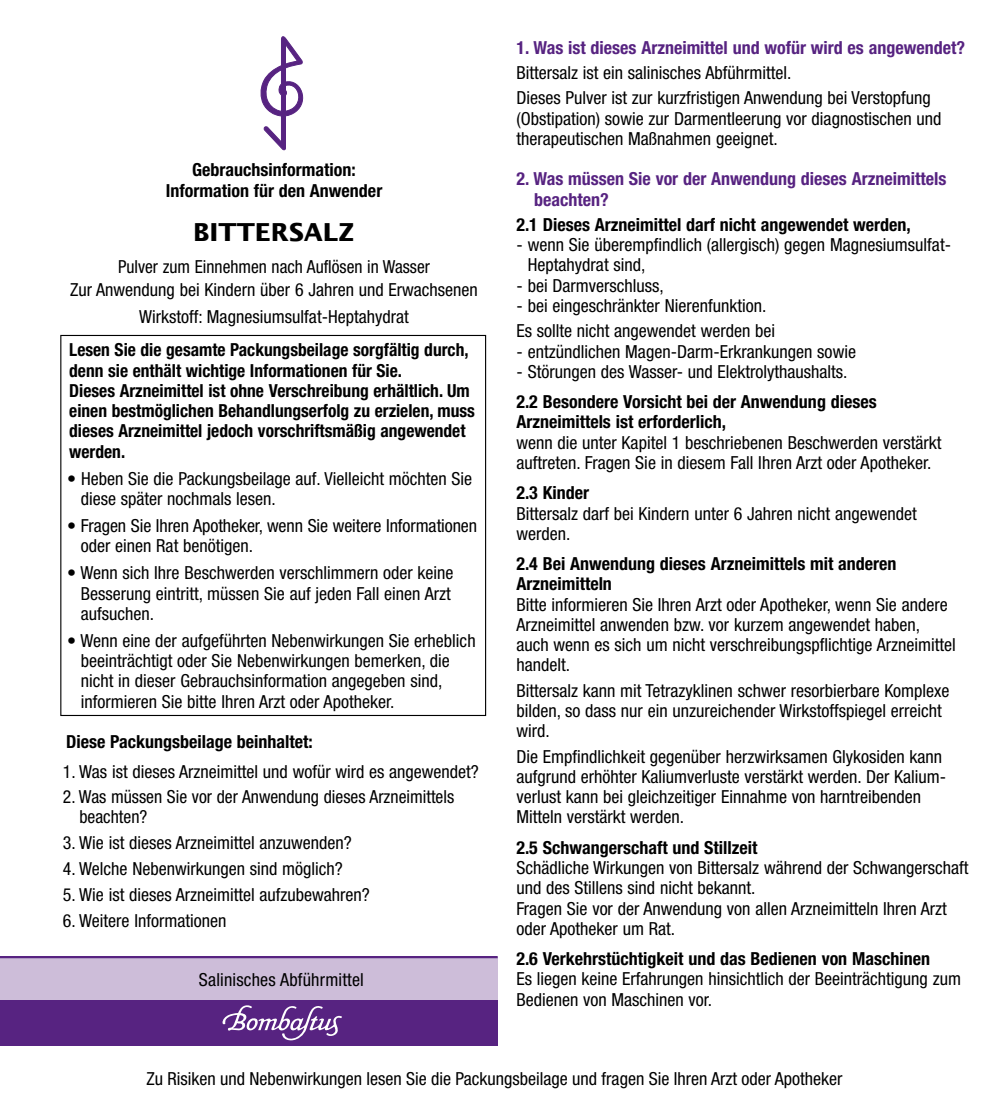
<style>
.page{position:relative;width:989px;height:1110px;background:#fff}
.page>*{position:absolute;margin:0;border:0;box-sizing:border-box;transform-origin:0 0}
.t1{font:700 24.75px "Lucida Sans";color:#000}
.t2{font:condensed 18px/20.2px "Helvetica Neue";color:#000}
.t3{font:700 condensed 18px/20.2px "Helvetica Neue";color:#000}
.t4{font:700 condensed 18px/20.2px "Helvetica Neue";color:#572381}
</style>
<div class="page">
<div style="left:0;top:957px;width:497px;height:53px;background:#cdbdd9"></div>
<div style="left:0;top:1000px;width:497px;height:59px;background:#572381"></div>
<svg style="left:260px;top:37px;width:44px;height:113px"></svg>
<svg style="left:222px;top:1005px;width:120px;height:35px"></svg>
<hr style="left:0;top:956px;width:497px;height:2px;background:#572381">
<div style="left:0;top:1046px;width:989px;height:64px;background:#fff"></div>
<p class="t3" style="left:166px;top:160px;width:218px;text-align:center">Gebrauchsinformation:<br>Information für den Anwender</p>
<h1 class="t1" style="left:193px;top:217px;width:163px">BITTERSALZ</h1>
<p class="t2" style="left:70px;top:255px;width:409px;line-height:22.5px;text-align:center">Pulver zum Einnehmen nach Auflösen in Wasser<br>Zur Anwendung bei Kindern über 6 Jahren und Erwachsenen</p>
<p class="t2" style="left:139px;top:306px;width:271px">Wirkstoff: Magnesiumsulfat-Heptahydrat</p>
<p class="t3" style="left:69px;top:340px;width:407px">Lesen Sie die gesamte Packungsbeilage sorgfältig durch, denn sie enthält wichtige Informationen für Sie.<br>Dieses Arzneimittel ist ohne Verschreibung erhältlich. Um einen bestmöglichen Behandlungserfolg zu erzielen, muss dieses Arzneimittel jedoch vorschriftsmäßig angewendet werden.</p>
<p class="t2" style="left:81px;top:468px;width:393px;text-indent:-13px">• Heben Sie die Packungsbeilage auf. Vielleicht möchten Sie diese später nochmals lesen.</p>
<p class="t2" style="left:81px;top:515px;width:398px;text-indent:-13px">• Fragen Sie Ihren Apotheker, wenn Sie weitere Informationen oder einen Rat benötigen.</p>
<p class="t2" style="left:81px;top:563px;width:374px;text-indent:-13px">• Wenn sich Ihre Beschwerden verschlimmern oder keine<br>Besserung eintritt, müssen Sie auf jeden Fall einen Arzt aufsuchen.</p>
<p class="t2" style="left:81px;top:630px;width:396px;text-indent:-13px">• Wenn eine der aufgeführten Nebenwirkungen Sie erheblich beeinträchtigt oder Sie Nebenwirkungen bemerken, die nicht in dieser Gebrauchsinformation angegeben sind, informieren Sie bitte Ihren Arzt oder Apotheker.</p>
<p class="t3" style="left:66px;top:731px;width:248px">Diese Packungsbeilage beinhaltet:</p>
<p class="t2" style="left:63px;top:762px;width:417px">1. Was ist dieses Arzneimittel und wofür wird es angewendet?</p>
<p class="t2" style="left:79px;top:786px;width:376px;text-indent:-17px">2. Was müssen Sie vor der Anwendung dieses Arzneimittels beachten?</p>
<p class="t2" style="left:63px;top:833px;width:290px">3. Wie ist dieses Arzneimittel anzuwenden?</p>
<p class="t2" style="left:63px;top:858px;width:281px">4. Welche Nebenwirkungen sind möglich?</p>
<p class="t2" style="left:63px;top:884px;width:308px">5. Wie ist dieses Arzneimittel aufzubewahren?</p>
<p class="t2" style="left:63px;top:910px;width:165px">6. Weitere Informationen</p>
<p class="t2" style="left:199px;top:969px;width:166px">Salinisches Abführmittel</p>
<p class="t4" style="left:516px;top:37px;width:450px">1. Was ist dieses Arzneimittel und wofür wird es angewendet?</p>
<p class="t2" style="left:516px;top:60px;width:416px;line-height:25.2px">Bittersalz ist ein salinisches Abführmittel.<br>Dieses Pulver ist zur kurzfristigen Anwendung bei Verstopfung</p>
<p class="t2" style="left:516px;top:108px;width:426px">(Obstipation) sowie zur Darmentleerung vor diagnostischen und therapeutischen Maßnahmen geeignet.</p>
<p class="t4" style="left:534px;top:169px;width:413px;text-indent:-18px">2. Was müssen Sie vor der Anwendung dieses Arzneimittels beachten?</p>
<p class="t3" style="left:516px;top:214px;width:396px">2.1 Dieses Arzneimittel darf nicht angewendet werden,</p>
<p class="t2" style="left:528px;top:235px;width:425px;text-indent:-11px">- wenn Sie überempfindlich (allergisch) gegen Magnesiumsulfat-<br>Heptahydrat sind,</p>
<p class="t2" style="left:516px;top:275px;width:149px">- bei Darmverschluss,</p>
<p class="t2" style="left:516px;top:293px;width:260px;line-height:25.2px">- bei eingeschränkter Nierenfunktion.<br>Es sollte nicht angewendet werden bei</p>
<p class="t2" style="left:516px;top:341px;width:341px">- entzündlichen Magen-Darm-Erkrankungen sowie</p>
<p class="t2" style="left:516px;top:361px;width:333px">- Störungen des Wasser- und Elektrolythaushalts.</p>
<p class="t3" style="left:516px;top:391px;width:362px">2.2 Besondere Vorsicht bei der Anwendung dieses<br>Arzneimittels ist erforderlich,</p>
<p class="t2" style="left:516px;top:432px;width:426px">wenn die unter Kapitel 1 beschriebenen Beschwerden verstärkt auftreten. Fragen Sie in diesem Fall Ihren Arzt oder Apotheker.</p>
<p class="t3" style="left:516px;top:482px;width:74px">2.3 Kinder</p>
<p class="t2" style="left:516px;top:503px;width:402px">Bittersalz darf bei Kindern unter 6 Jahren nicht angewendet werden.</p>
<p class="t3" style="left:516px;top:553px;width:381px">2.4 Bei Anwendung dieses Arzneimittels mit anderen<br>Arzneimitteln</p>
<p class="t2" style="left:516px;top:594px;width:441px">Bitte informieren Sie Ihren Arzt oder Apotheker, wenn Sie andere Arzneimittel anwenden bzw. vor kurzem angewendet haben, auch wenn es sich um nicht verschreibungspflichtige Arzneimittel handelt.</p>
<p class="t2" style="left:516px;top:680px;width:434px">Bittersalz kann mit Tetrazyklinen schwer resorbierbare Komplexe bilden, so dass nur ein unzureichender Wirkstoffspiegel erreicht wird.</p>
<p class="t2" style="left:516px;top:746px;width:431px">Die Empfindlichkeit gegenüber herzwirksamen Glykosiden kann aufgrund erhöhter Kaliumverluste verstärkt werden. Der Kalium&shy;verlust kann bei gleichzeitiger Einnahme von harntreibenden Mitteln verstärkt werden.</p>
<p class="t3" style="left:516px;top:837px;width:243px">2.5 Schwangerschaft und Stillzeit</p>
<p class="t2" style="left:516px;top:857px;width:454px">Schädliche Wirkungen von Bittersalz während der Schwangerschaft und des Stillens sind nicht bekannt.<br>Fragen Sie vor der Anwendung von allen Arzneimitteln Ihren Arzt oder Apotheker um Rat.</p>
<p class="t3" style="left:516px;top:948px;width:415px">2.6 Verkehrstüchtigkeit und das Bedienen von Maschinen</p>
<p class="t2" style="left:516px;top:969px;width:446px">Es liegen keine Erfahrungen hinsichtlich der Beeinträchtigung zum<br>Bedienen von Maschinen vor.</p>
<p class="t2" style="left:146px;top:1068px;width:697px">Zu Risiken und Nebenwirkungen lesen Sie die Packungsbeilage und fragen Sie Ihren Arzt oder Apotheker</p>
</div>
